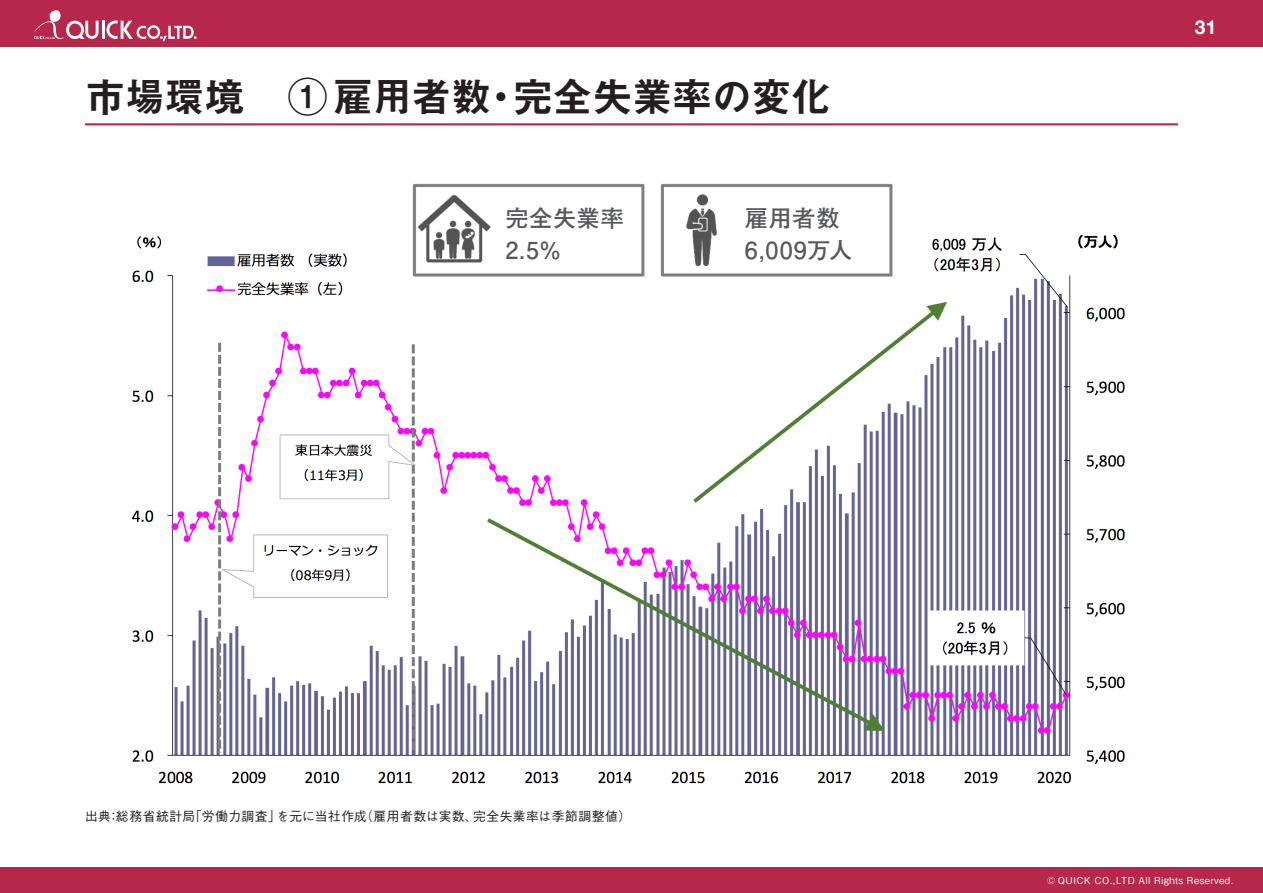
<style>
.page{position:relative;width:1263px;height:893px;background:#fff}
.page>*{position:absolute;margin:0;border:0;box-sizing:border-box;transform-origin:0 0}
.t1{font:40.35px "Midashi Go Pr 6 MB31";letter-spacing:-.015em;color:#231f20}
.t2{font:700 23.4px/32px "Futo Go B101 Pr 6";letter-spacing:.02em;color:#57585a}
.t3{font:700 19.2px "Helvetica Neue";color:#fff}
.t4{font:500 12.75px "Gothic BBB Pr 6";letter-spacing:.035em;color:#231f20}
.t5{font:500 12.75px "Gothic BBB Pr 6";letter-spacing:.015em;color:#231f20}
.t6{font:500 9.6px "Gothic BBB Pr 6";letter-spacing:.045em;color:#fff}
</style>
<div class="page">
<div style="left:0;top:867px;width:1263px;height:26px;background:#b6274b"></div>
<div style="left:0;top:0;width:1263px;height:47px;background:#b6274b"></div>
<hr style="left:102px;top:21px;width:3px;height:18px;background:#fff">
<svg style="left:106px;top:21px;width:91px;height:20px"></svg>
<svg style="left:34px;top:10px;width:65px;height:30px"></svg>
<hr style="left:85px;top:123px;width:1093px;height:2px;background:#b6274b">
<img style="left:131px;top:235px;width:994px;height:549px">
<img style="left:404px;top:183px;width:495px;height:100px">
<h1 class="t1" style="left:85px;top:65px;width:408px">市場環境　①雇用者数</h1>
<h1 class="t1" style="left:481px;top:65px;width:42px">・</h1>
<h1 class="t1" style="left:513px;top:65px;width:319px">完全失業率の変化</h1>
<h2 class="t2" style="left:505px;top:201px;width:120px">完全失業率<br>2.5%</h2>
<h2 class="t2" style="left:745px;top:201px;width:109px">雇用者数<br>6,009万人</h2>
<h3 class="t3" style="left:1195px;top:13px;width:23px">31</h3>
<p class="t4" style="left:360px;top:806px;width:119px">（雇用者数は実数、</p>
<p class="t4" style="left:473px;top:806px;width:159px">完全失業率は季節調整値(</p>
<p class="t4" style="left:189px;top:806px;width:94px">「労働力調査」</p>
<p class="t4" style="left:85px;top:806px;width:112px">出典総務省統計局</p>
<p class="t5" style="left:277px;top:806px;width:92px">を元に当社作成</p>
<p class="t4" style="left:107px;top:806px;width:14px">：</p>
<p class="t6" style="left:1047px;top:872px;width:188px">© QUICK CO.,LTD All Rights Reserved.</p>
</div>
